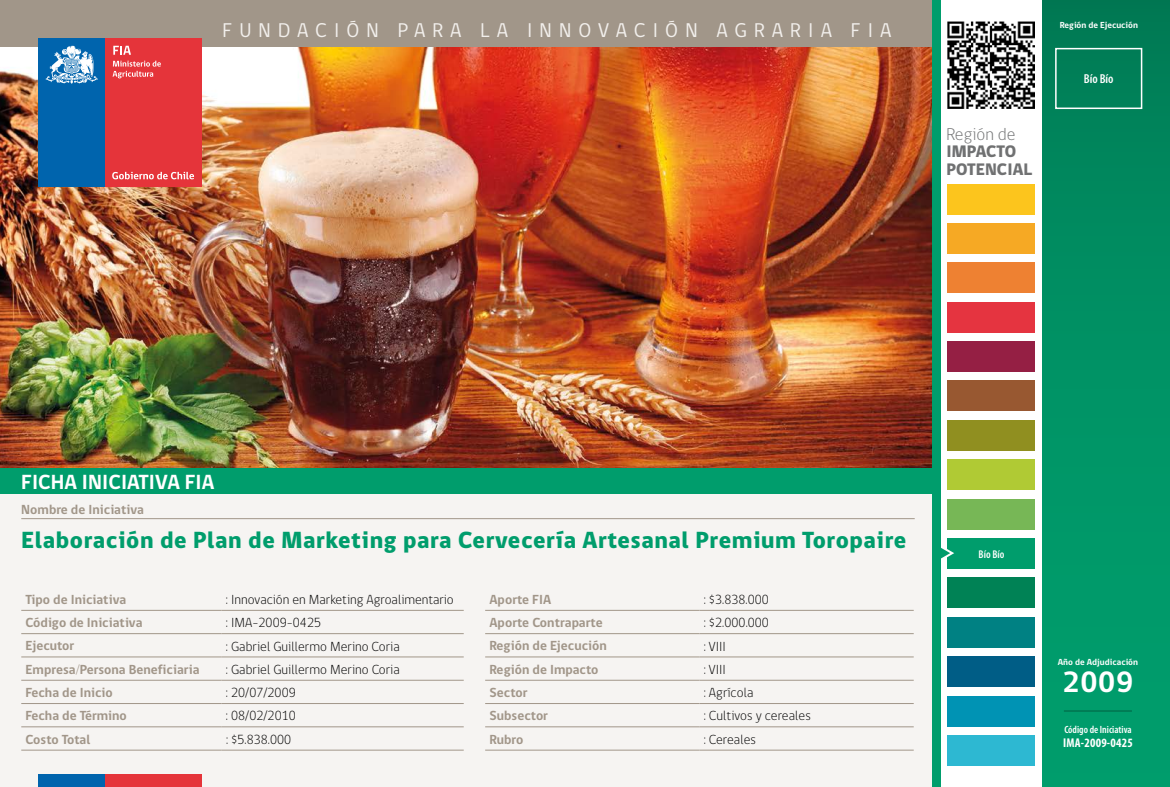
<style>
.page{position:relative;width:1170px;height:787px;background:#fff}
.page>*{position:absolute;margin:0;border:0;box-sizing:border-box;transform-origin:0 0}
.t1{font:700 30px "gob CL";color:#fff}
.t2{font:800 24px "gob CL";letter-spacing:.025em;color:#009d6c}
.t3{font:700 21px "gob CL";letter-spacing:.005em;color:#fff}
.t4{font:20.4px "gob CL";letter-spacing:.35em;color:#f2efec}
.t5{font:300 17.4px "gob CL";letter-spacing:.005em;color:#707172}
.t6{font:800 17.1px/18.1px "gob CL";letter-spacing:.005em;color:#707172}
.t7{font:300 13.5px "gob CL";letter-spacing:.005em;color:#000}
.t8{font:700 13.5px "gob CL";letter-spacing:.005em;color:#a19689}
.t9{font:600 condensed 13.05px "Myriad Pro";color:#fff}
.t10{font:700 condensed 12.75px "Myriad Pro";letter-spacing:.015em;color:#fff}
.t11{font:600 condensed 11.25px "Myriad Pro";color:#fff}
.t12{font:600 condensed 10.5px "Myriad Pro";color:#fff}
.t13{font:700 9px "gob CL";letter-spacing:.005em;color:#fff}
</style>
<div class="page">
<div style="left:0;top:483px;width:933px;height:304px;background:#f6f4f2"></div>
<img style="left:0;top:47px;width:931px;height:421px">
<div style="left:0;top:468px;width:934px;height:25px;background:#009d6c"></div>
<div style="left:1042px;top:0;width:127px;height:787px;background:linear-gradient(to bottom,#017f57,#00a26f)"></div>
<div style="left:38px;top:774px;width:67px;height:13px;background:#0064ad"></div>
<div style="left:105px;top:774px;width:97px;height:13px;background:#e5343a"></div>
<div style="left:947px;top:262px;width:87px;height:31px;background:#ee8132"></div>
<div style="left:947px;top:223px;width:87px;height:31px;background:#f6a924"></div>
<div style="left:947px;top:184px;width:87px;height:30px;background:#fcc51d"></div>
<div style="left:947px;top:302px;width:87px;height:30px;background:#e53440"></div>
<div style="left:947px;top:341px;width:87px;height:31px;background:#951f44"></div>
<div style="left:947px;top:695px;width:87px;height:31px;background:#0093b4"></div>
<div style="left:947px;top:617px;width:87px;height:30px;background:#008183"></div>
<div style="left:947px;top:735px;width:87px;height:30px;background:#2db8d2"></div>
<div style="left:947px;top:656px;width:87px;height:31px;background:#005d86"></div>
<div style="left:947px;top:381px;width:87px;height:30px;background:#985831"></div>
<div style="left:947px;top:499px;width:87px;height:30px;background:#77b756"></div>
<div style="left:947px;top:459px;width:87px;height:31px;background:#b0ca34"></div>
<div style="left:947px;top:577px;width:87px;height:31px;background:#008255"></div>
<div style="left:947px;top:538px;width:87px;height:31px;background:#009d6c"></div>
<div style="left:947px;top:420px;width:87px;height:30px;background:#908f20"></div>
<svg style="left:940px;top:544px;width:14px;height:18px"></svg>
<div style="left:931px;top:0;width:9px;height:787px;background:#009d6c"></div>
<div style="left:0;top:0;width:931px;height:47px;background:#a19689"></div>
<img style="left:947px;top:22px;width:87px;height:86px">
<hr style="left:21px;top:518px;width:893px;height:1px;background:#a19689">
<hr style="left:21px;top:610px;width:201px;height:1px;background:#a19689">
<hr style="left:222px;top:610px;width:241px;height:1px;background:#a19689">
<hr style="left:485px;top:610px;width:214px;height:1px;background:#a19689">
<hr style="left:699px;top:610px;width:214px;height:1px;background:#a19689">
<hr style="left:21px;top:633px;width:201px;height:1px;background:#a19689">
<hr style="left:222px;top:633px;width:241px;height:1px;background:#a19689">
<hr style="left:485px;top:633px;width:214px;height:1px;background:#a19689">
<hr style="left:699px;top:633px;width:214px;height:1px;background:#a19689">
<hr style="left:21px;top:656px;width:201px;height:1px;background:#a19689">
<hr style="left:222px;top:656px;width:241px;height:1px;background:#a19689">
<hr style="left:485px;top:656px;width:214px;height:1px;background:#a19689">
<hr style="left:699px;top:656px;width:214px;height:1px;background:#a19689">
<hr style="left:21px;top:680px;width:201px;height:1px;background:#a19689">
<hr style="left:222px;top:680px;width:241px;height:1px;background:#a19689">
<hr style="left:485px;top:680px;width:214px;height:1px;background:#a19689">
<hr style="left:699px;top:680px;width:214px;height:1px;background:#a19689">
<hr style="left:21px;top:703px;width:201px;height:1px;background:#a19689">
<hr style="left:222px;top:703px;width:241px;height:1px;background:#a19689">
<hr style="left:485px;top:703px;width:214px;height:1px;background:#a19689">
<hr style="left:699px;top:703px;width:214px;height:1px;background:#a19689">
<hr style="left:21px;top:726px;width:201px;height:1px;background:#a19689">
<hr style="left:222px;top:726px;width:241px;height:1px;background:#a19689">
<hr style="left:485px;top:726px;width:214px;height:1px;background:#a19689">
<hr style="left:699px;top:726px;width:214px;height:1px;background:#a19689">
<hr style="left:21px;top:750px;width:201px;height:1px;background:#a19689">
<hr style="left:222px;top:750px;width:241px;height:1px;background:#a19689">
<hr style="left:485px;top:750px;width:214px;height:1px;background:#a19689">
<hr style="left:699px;top:750px;width:214px;height:1px;background:#a19689">
<div style="left:38px;top:38px;width:67px;height:148px;background:#0064ad"></div>
<div style="left:105px;top:38px;width:97px;height:148px;background:#e5343a"></div>
<svg style="left:46px;top:45px;width:52px;height:39px"></svg>
<svg style="left:113px;top:46px;width:18px;height:9px"></svg>
<svg style="left:112px;top:61px;width:49px;height:17px"></svg>
<svg style="left:112px;top:172px;width:82px;height:7px"></svg>
<div style="left:1054px;top:48px;width:88px;height:61px;border:2px solid #fff"></div>
<hr style="left:1063px;top:710px;width:68px;height:1px;background:#9c9e9f">
<h3 class="t4" style="left:222px;top:16px;width:670px">FUNDACIÓN PARA LA INNOVACIÓN AGRARIA FIA</h3>
<p class="t5" style="left:946px;top:122px;width:71px">Región de</p>
<p class="t6" style="left:946px;top:143px;width:87px">IMPACTO<br>POTENCIAL</p>
<p class="t13" style="left:1059px;top:19px;width:80px">Región de Ejecución</p>
<p class="t9" style="left:1083px;top:71px;width:31px">Bío Bío</p>
<h3 class="t3" style="left:21px;top:467px;width:195px">FICHA INICIATIVA FIA</h3>
<p class="t8" style="left:21px;top:500px;width:124px">Nombre de Iniciativa</p>
<h2 class="t2" style="left:21px;top:524px;width:886px">Elaboración de Plan de Marketing para Cervecería Artesanal Premium Toropaire</h2>
<p class="t8" style="left:26px;top:590px;width:102px">Tipo de Iniciativa</p>
<p class="t7" style="left:226px;top:590px;width:229px">: Innovación en Marketing Agroalimentario</p>
<p class="t8" style="left:489px;top:590px;width:63px">Aporte FIA</p>
<p class="t7" style="left:703px;top:590px;width:67px">: $3.838.000</p>
<p class="t8" style="left:26px;top:613px;width:118px">Código de Iniciativa</p>
<p class="t7" style="left:226px;top:613px;width:97px">: IMA-2009-0425</p>
<p class="t8" style="left:489px;top:613px;width:115px">Aporte Contraparte</p>
<p class="t7" style="left:703px;top:613px;width:67px">: $2.000.000</p>
<p class="t8" style="left:26px;top:636px;width:50px">Ejecutor</p>
<p class="t7" style="left:226px;top:637px;width:175px">: Gabriel Guillermo Merino Coria</p>
<p class="t8" style="left:489px;top:636px;width:119px">Región de Ejecución</p>
<p class="t7" style="left:703px;top:637px;width:24px">: VIII</p>
<p class="t8" style="left:26px;top:660px;width:175px">Empresa/Persona Beneficiaria</p>
<p class="t7" style="left:226px;top:660px;width:175px">: Gabriel Guillermo Merino Coria</p>
<p class="t8" style="left:489px;top:660px;width:110px">Región de Impacto</p>
<p class="t7" style="left:703px;top:660px;width:24px">: VIII</p>
<p class="t8" style="left:26px;top:683px;width:89px">Fecha de Inicio</p>
<p class="t7" style="left:226px;top:683px;width:71px">: 20/07/2009</p>
<p class="t8" style="left:489px;top:683px;width:40px">Sector</p>
<p class="t7" style="left:703px;top:683px;width:51px">: Agrícola</p>
<p class="t8" style="left:26px;top:706px;width:103px">Fecha de Término</p>
<p class="t7" style="left:226px;top:706px;width:71px">: 08/02/2010</p>
<p class="t8" style="left:489px;top:706px;width:60px">Subsector</p>
<p class="t7" style="left:703px;top:706px;width:108px">: Cultivos y cereales</p>
<p class="t8" style="left:26px;top:729px;width:66px">Costo Total</p>
<p class="t7" style="left:226px;top:730px;width:67px">: $5.838.000</p>
<p class="t8" style="left:489px;top:729px;width:35px">Rubro</p>
<p class="t7" style="left:703px;top:730px;width:54px">: Cereales</p>
<p class="t11" style="left:978px;top:548px;width:27px">Bío Bío</p>
<p class="t13" style="left:1057px;top:655px;width:82px">Año de Adjudicación</p>
<h1 class="t1" style="left:1062px;top:661px;width:72px">2009</h1>
<p class="t12" style="left:1064px;top:724px;width:69px">Código de Iniciativa</p>
<p class="t10" style="left:1063px;top:735px;width:71px">IMA-2009-0425</p>
</div>
